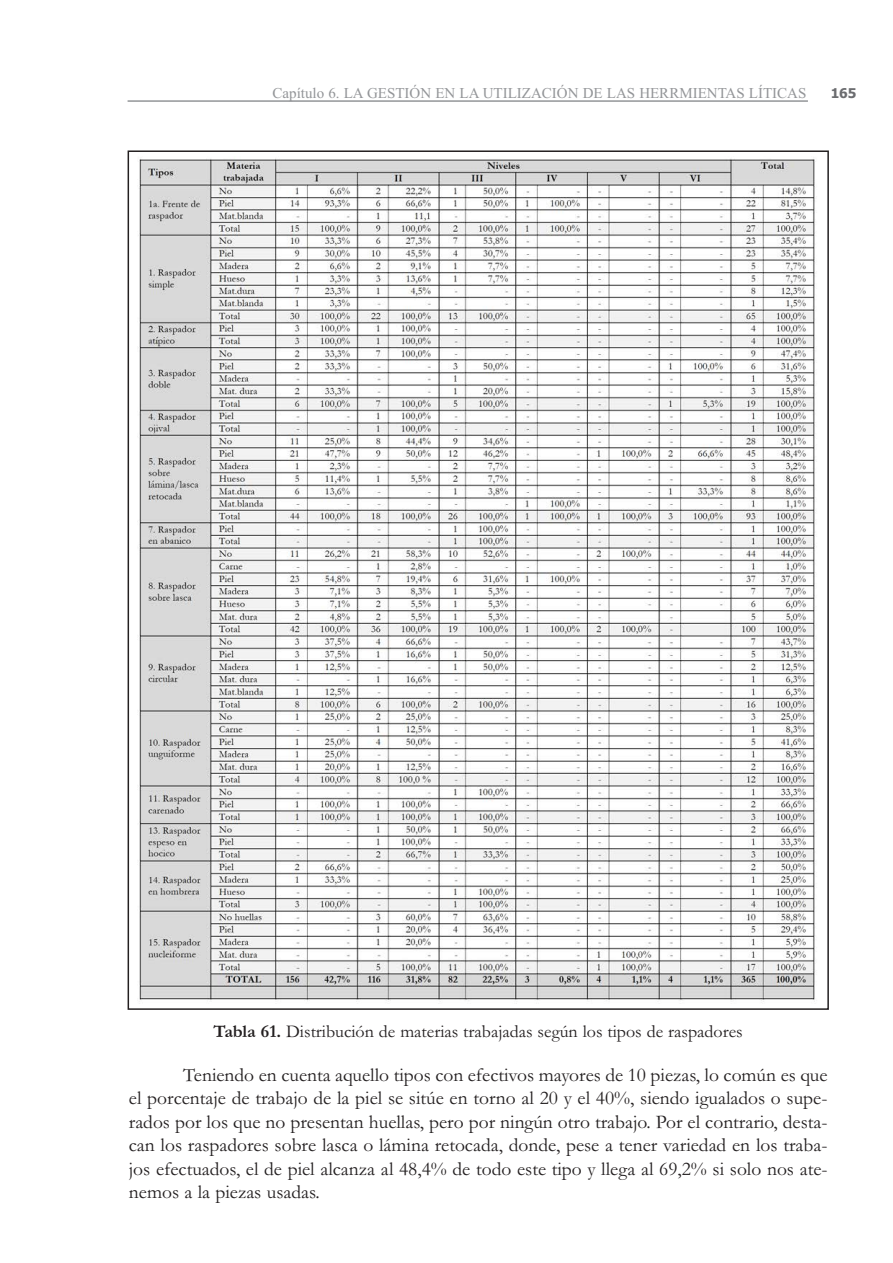
<style>
.page{position:relative;width:893px;height:1263px;background:#fff}
.page>*{position:absolute;margin:0;border:0;box-sizing:border-box;transform-origin:0 0}
.t1{font:19.5px/23.4px "Garamond";color:#231f20;text-align:justify}
.t2{font:18px "Garamond";color:#231f20}
.t3{font:15px "Times New Roman";color:#939598}
.t4{font:700 13.5px "Tahoma";color:#6c6d70}
.s1{font-weight:700}
</style>
<div class="page">
<hr style="left:128px;top:100px;width:680px;height:2px;background:#939598">
<img style="left:139px;top:158px;width:676px;height:846px">
<p class="t3" style="left:273px;top:84px;width:535px">Capítulo 6. LA GESTIÓN EN LA UTILIZACIÓN DE LAS HERRMIENTAS LÍTICAS</p>
<p class="t4" style="left:831px;top:86px;width:27px">165</p>
<p class="t2" style="left:214px;top:1020px;width:531px"><span class="s1">Tabla 61.</span> Distribución de materias trabajadas según los tipos de raspadores</p>
<p class="t1" style="left:129px;top:1063px;width:700px;text-indent:54px">Teniendo en cuenta aquello tipos con efectivos mayores de 10 piezas, lo común es que el porcentaje de trabajo de la piel se sitúe en torno al 20 y el 40%, siendo igualados o supe&shy;rados por los que no presentan huellas, pero por ningún otro trabajo. Por el contrario, desta&shy;can los raspadores sobre lasca o lámina retocada, donde, pese a tener variedad en los traba&shy;jos efectuados, el de piel alcanza al 48,4% de todo este tipo y llega al 69,2% si solo nos ate&shy;nemos a la piezas usadas.</p>
</div>
